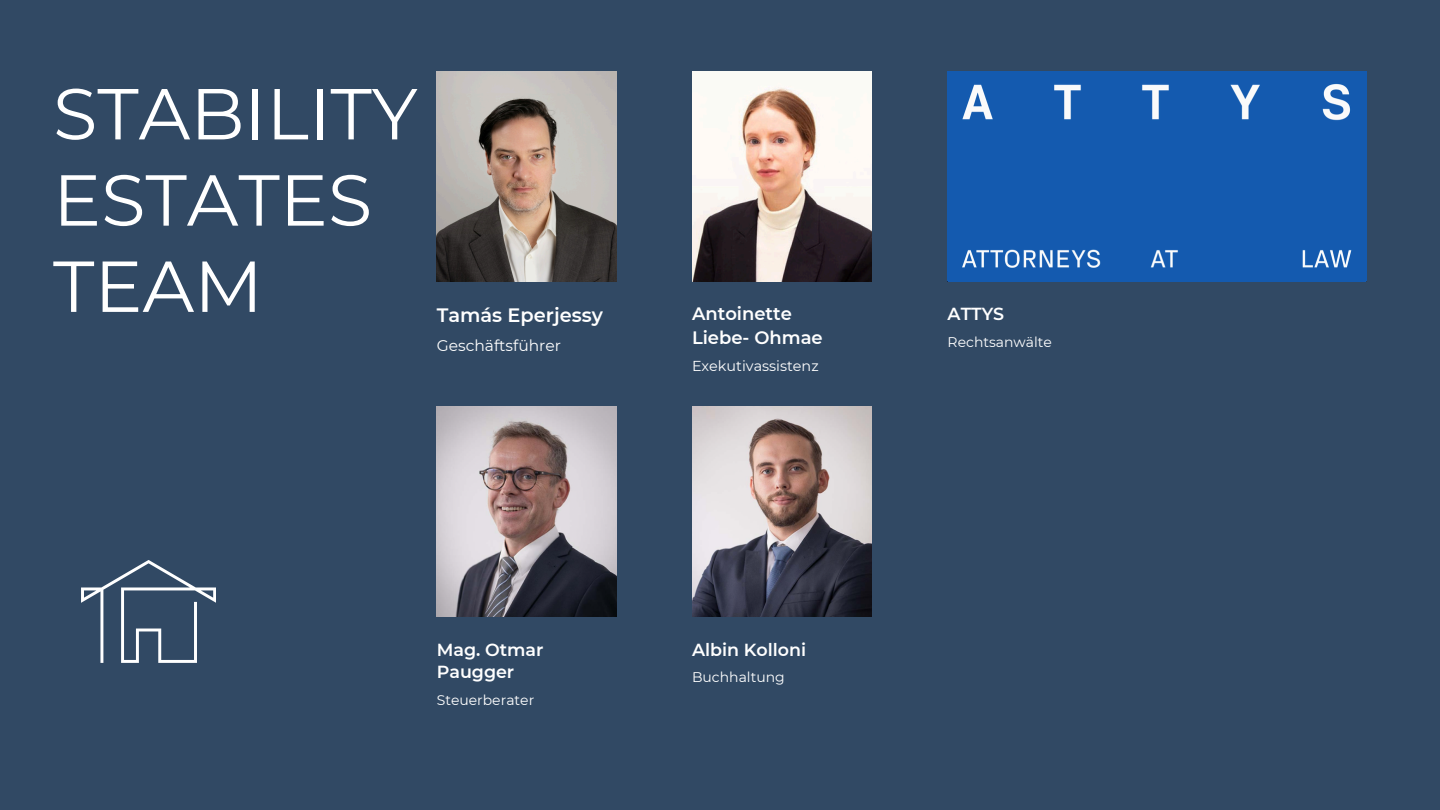
<style>
.page{position:relative;width:1440px;height:810px;background:#314964}
.page>*{position:absolute;margin:0;border:0;box-sizing:border-box;transform-origin:0 0}
.t1{font:72px/86.2px "Montserrat";color:#fff}
.t2{font:600 19.4px "Montserrat";color:#fff}
.t3{font:600 17.9px "Montserrat";color:#fff}
.t4{font:600 17.4px/22.7px "Montserrat";color:#fff}
.t5{font:15.5px "Montserrat";color:#fff}
.t6{font:14.4px "Montserrat";color:#fff}
.t7{font:14px "Montserrat";color:#fff}
</style>
<div class="page">
<img style="left:437px;top:71px;width:179px;height:210px">
<img style="left:692px;top:71px;width:179px;height:210px">
<div style="left:948px;top:71px;width:419px;height:210px;background:#145aaf"></div>
<img style="left:437px;top:407px;width:179px;height:210px">
<img style="left:692px;top:407px;width:179px;height:210px">
<svg style="left:81px;top:560px;width:135px;height:103px"></svg>
<h1 class="t1" style="left:53px;top:70px;width:366px">STABILITY<br>ESTATES<br>TEAM</h1>
<p class="t2" style="left:437px;top:303px;width:168px">Tamás Eperjessy</p>
<p class="t5" style="left:437px;top:336px;width:126px">Geschäftsführer</p>
<p class="t3" style="left:692px;top:303px;width:101px">Antoinette</p>
<p class="t3" style="left:692px;top:326px;width:132px">Liebe- Ohmae</p>
<p class="t7" style="left:948px;top:333px;width:106px">Rechtsanwälte</p>
<p class="t4" style="left:948px;top:302px;width:58px">ATTYS</p>
<p class="t6" style="left:692px;top:357px;width:128px">Exekutivassistenz</p>
<p class="t4" style="left:437px;top:638px;width:108px">Mag. Otmar<br>Paugger</p>
<p class="t7" style="left:437px;top:692px;width:99px">Steuerberater</p>
<p class="t4" style="left:692px;top:638px;width:116px">Albin Kolloni</p>
<p class="t7" style="left:692px;top:669px;width:94px">Buchhaltung</p>
</div>
